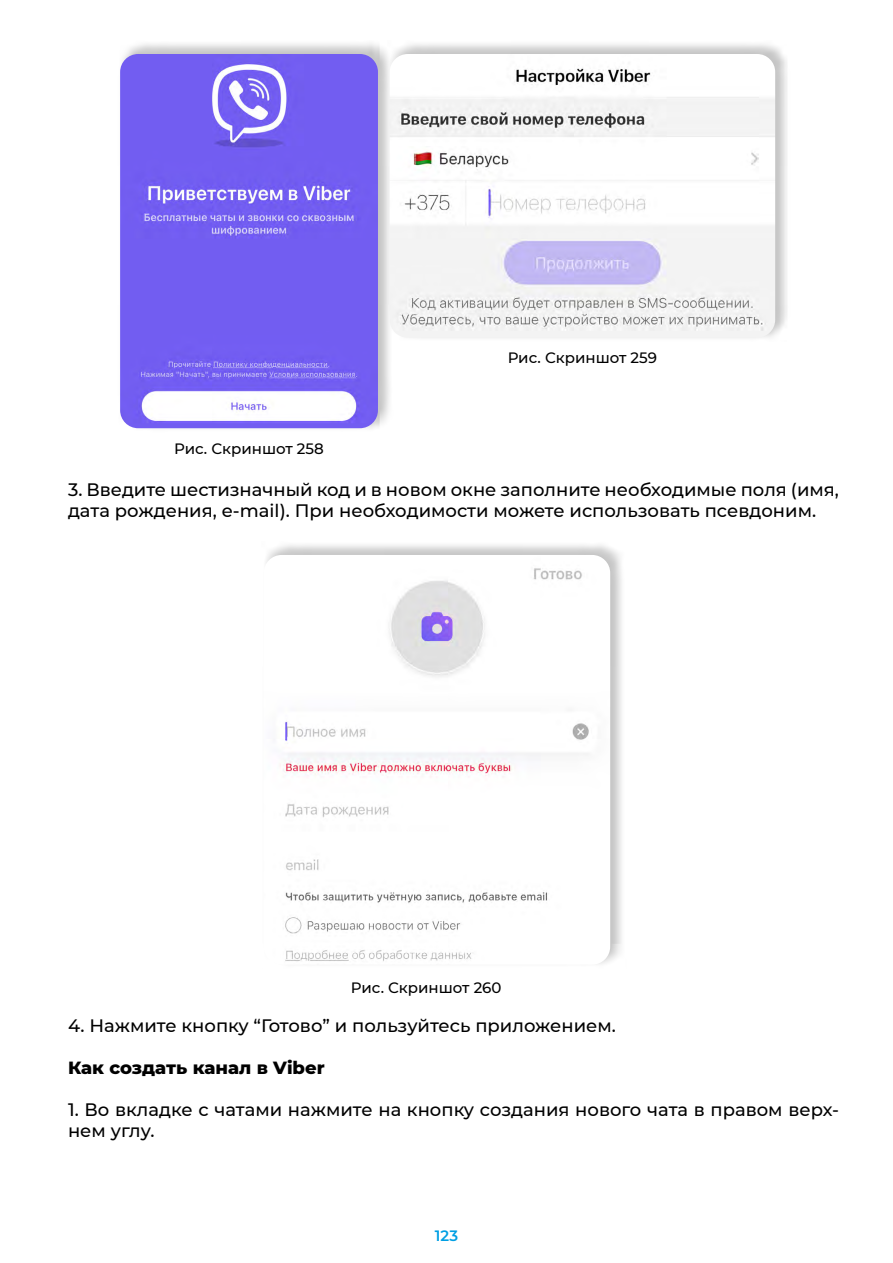
<style>
.page{position:relative;width:893px;height:1263px;background:#fff}
.page>*{position:absolute;margin:0;border:0;box-sizing:border-box;transform-origin:0 0}
.t1{font:500 18px/21px "Montserrat";color:#000}
.t2{font:800 18px "Montserrat";color:#000}
.t3{font:500 15px "Montserrat";color:#000}
.t4{font:600 15px "Montserrat";color:#009fe3}
</style>
<div class="page">
<div style="left:118px;top:40px;width:276px;height:392px;background:#000;opacity:.23"></div>
<img style="left:120px;top:54px;width:258px;height:374px">
<div style="left:387px;top:40px;width:404px;height:302px;background:#000;opacity:.23"></div>
<img style="left:390px;top:54px;width:385px;height:284px">
<div style="left:261px;top:541px;width:365px;height:427px;background:#000;opacity:.23"></div>
<img style="left:264px;top:555px;width:346px;height:410px">
<p class="t3" style="left:174px;top:438px;width:151px">Рис. Скриншот 258</p>
<p class="t3" style="left:508px;top:347px;width:151px">Рис. Скриншот 259</p>
<p class="t1" style="left:68px;top:478px;width:772px">3. Введите шестизначный код и в новом окне заполните необходимые поля (имя, дата рождения, e-mail). При необходимости можете использовать псевдоним.</p>
<p class="t3" style="left:351px;top:977px;width:152px">Рис. Скриншот 260</p>
<p class="t1" style="left:68px;top:1014px;width:549px">4. Нажмите кнопку “Готово” и пользуйтесь приложением.</p>
<p class="t2" style="left:68px;top:1054px;width:258px">Как создать канал в Viber</p>
<p class="t1" style="left:68px;top:1098px;width:772px">1. Во вкладке с чатами нажмите на кнопку создания нового чата в правом верх&shy;нем углу.</p>
<p class="t4" style="left:435px;top:1225px;width:25px">123</p>
</div>
